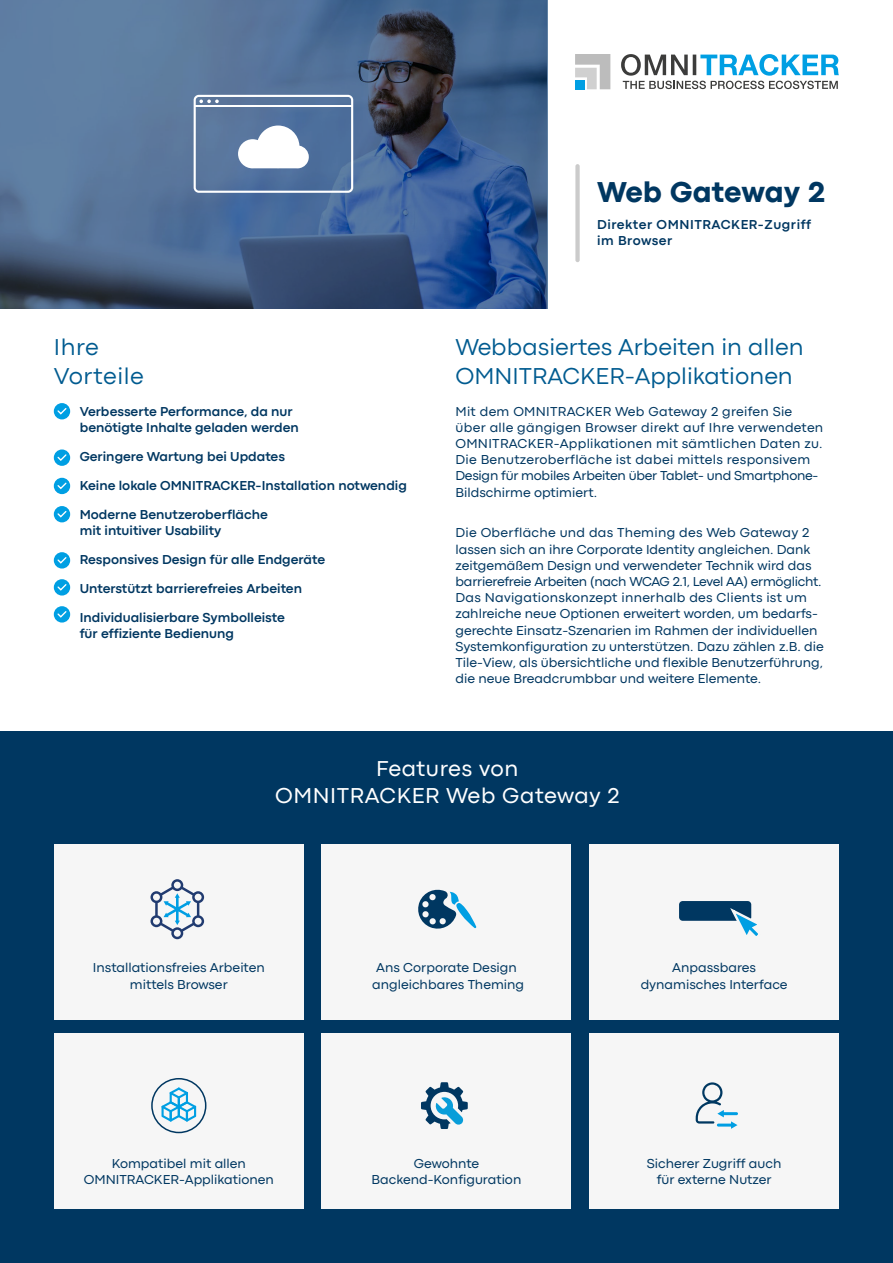
<style>
.page{position:relative;width:893px;height:1263px;background:#fff}
.page>*{position:absolute;margin:0;border:0;box-sizing:border-box;transform-origin:0 0}
.t1{font:800 30px "Codec Pro";letter-spacing:.005em;color:#003761}
.t2{font:24px/28.8px "Codec Pro News";color:#005b90}
.t3{font:24px/28.8px "Codec Pro News";letter-spacing:.025em;color:#005b90}
.t4{font:22.5px/27px "Codec Pro";letter-spacing:.025em;color:#fff;text-align:center}
.t5{font:13.5px/16.2px "Codec Pro";color:#003761;text-align:center}
.t6{font:700 13.5px/29px "Codec Pro";color:#003761}
.t7{font:13.5px/16.2px "Codec Pro";letter-spacing:.02em;color:#003761}
.t8{font:700 13.5px/16.2px "Codec Pro";letter-spacing:.04em;color:#003761}
</style>
<div class="page">
<svg style="left:0;top:0;width:548px;height:309px;background:#47638b"></svg>
<svg style="left:194px;top:95px;width:159px;height:98px"></svg>
<hr style="left:195px;top:105px;width:157px;height:1px;background:#fff">
<div style="left:0;top:731px;width:893px;height:532px;background:#003761"></div>
<div style="left:54px;top:403px;width:16px;height:16px;background:#009fe3;border-radius:50%"></div>
<svg style="left:57px;top:408px;width:10px;height:7px"></svg>
<div style="left:54px;top:579px;width:16px;height:16px;background:#009fe3;border-radius:50%"></div>
<svg style="left:57px;top:584px;width:10px;height:7px"></svg>
<div style="left:54px;top:606px;width:16px;height:16px;background:#009fe3;border-radius:50%"></div>
<svg style="left:57px;top:611px;width:10px;height:7px"></svg>
<svg style="left:54px;top:449px;width:16px;height:17px"></svg>
<svg style="left:56px;top:453px;width:12px;height:9px"></svg>
<svg style="left:54px;top:478px;width:16px;height:16px"></svg>
<svg style="left:56px;top:481px;width:12px;height:9px"></svg>
<div style="left:54px;top:506px;width:16px;height:16px;background:#009fe3;border-radius:50%"></div>
<svg style="left:57px;top:511px;width:10px;height:7px"></svg>
<div style="left:54px;top:552px;width:16px;height:16px;background:#009fe3;border-radius:50%"></div>
<svg style="left:57px;top:557px;width:10px;height:7px"></svg>
<div style="left:54px;top:844px;width:250px;height:175px;background:#f6f6f6"></div>
<div style="left:54px;top:1033px;width:250px;height:176px;background:#f6f6f6"></div>
<div style="left:322px;top:844px;width:249px;height:175px;background:#f6f6f6"></div>
<div style="left:322px;top:1033px;width:249px;height:176px;background:#f6f6f6"></div>
<div style="left:589px;top:844px;width:250px;height:175px;background:#f6f6f6"></div>
<div style="left:589px;top:1033px;width:250px;height:176px;background:#f6f6f6"></div>
<svg style="left:575px;top:54px;width:35px;height:35px"></svg>
<svg style="left:621px;top:54px;width:218px;height:35px"></svg>
<div style="left:575px;top:164px;width:5px;height:98px;background:#cbcbcb;border-radius:2px"></div>
<svg style="left:421px;top:1082px;width:47px;height:47px"></svg>
<div style="left:679px;top:901px;width:72px;height:20px;background:#003761;border-radius:4px"></div>
<svg style="left:727px;top:905px;width:31px;height:31px"></svg>
<svg style="left:418px;top:889px;width:58px;height:40px"></svg>
<svg style="left:696px;top:1082px;width:42px;height:47px"></svg>
<svg style="left:150px;top:879px;width:54px;height:60px"></svg>
<div style="left:151px;top:1078px;width:55px;height:55px;border:2px solid #003761;border-radius:50%"></div>
<svg style="left:161px;top:1087px;width:35px;height:34px"></svg>
<h2 class="t3" style="left:54px;top:333px;width:91px">Ihre<br>Vorteile</h2>
<p class="t6" style="left:80px;top:403px;width:221px;line-height:16.2px">Verbesserte Performance, da nur benötigte Inhalte geladen werden</p>
<p class="t6" style="left:80px;top:442px;width:329px">Geringere Wartung bei Updates<br>Keine lokale OMNITRACKER-Installation notwendig<br>Moderne Benutzeroberfläche</p>
<p class="t6" style="left:80px;top:516px;width:247px">mit intuitiver Usability<br>Responsives Design für alle Endgeräte Unterstützt barrierefreies Arbeiten Individualisierbare Symbolleiste</p>
<p class="t6" style="left:80px;top:619px;width:156px">für effiziente Bedienung</p>
<h1 class="t1" style="left:597px;top:174px;width:229px">Web Gateway 2</h1>
<p class="t8" style="left:597px;top:216px;width:216px">Direkter OMNITRACKER-Zugriff im Browser</p>
<h2 class="t2" style="left:455px;top:333px;width:350px">Webbasiertes Arbeiten in allen<br>OMNITRACKER-Applikationen</h2>
<p class="t7" style="left:455px;top:403px;width:369px">Mit dem OMNITRACKER Web Gateway 2 greifen Sie über alle gängigen Browser direkt auf Ihre verwendeten OMNITRACKER-Applikationen mit sämtlichen Daten zu.<br>Die Benutzeroberfläche ist dabei mittels responsivem Design für mobiles Arbeiten über Tablet- und Smartphone-Bildschirme optimiert.</p>
<p class="t5" style="left:455px;top:525px;width:370px;text-align:left">Die Oberfläche und das Theming des Web Gateway 2 lassen sich an ihre Corporate Identity angleichen. Dank zeitgemäßem Design und verwendeter Technik wird das barrierefreie Arbeiten (nach WCAG 2.1, Level AA) ermöglicht.<br>Das Navigationskonzept innerhalb des Clients ist um zahlreiche neue Optionen erweitert worden, um bedarfs&shy;gerechte Einsatz-Szenarien im Rahmen der individuellen Systemkonfiguration zu unterstützen. Dazu zählen z.B. die Tile-View, als übersichtliche und flexible Benutzerführung, die neue Breadcrumbbar und weitere Elemente.</p>
<h3 class="t4" style="left:275px;top:755px;width:346px">Features von<br>OMNITRACKER Web Gateway 2</h3>
<p class="t5" style="left:93px;top:960px;width:173px">Installationsfreies Arbeiten mittels Browser</p>
<p class="t5" style="left:372px;top:960px;width:154px">Ans Corporate Design angleichbares Theming</p>
<p class="t5" style="left:641px;top:960px;width:148px">Anpassbares dynamisches Interface</p>
<p class="t5" style="left:84px;top:1155px;width:192px">Kompatibel mit allen<br>OMNITRACKER-Applikationen</p>
<p class="t5" style="left:372px;top:1155px;width:151px">Gewohnte<br>Backend-Konfiguration</p>
<p class="t5" style="left:647px;top:1155px;width:136px">Sicherer Zugriff auch für externe Nutzer</p>
</div>
